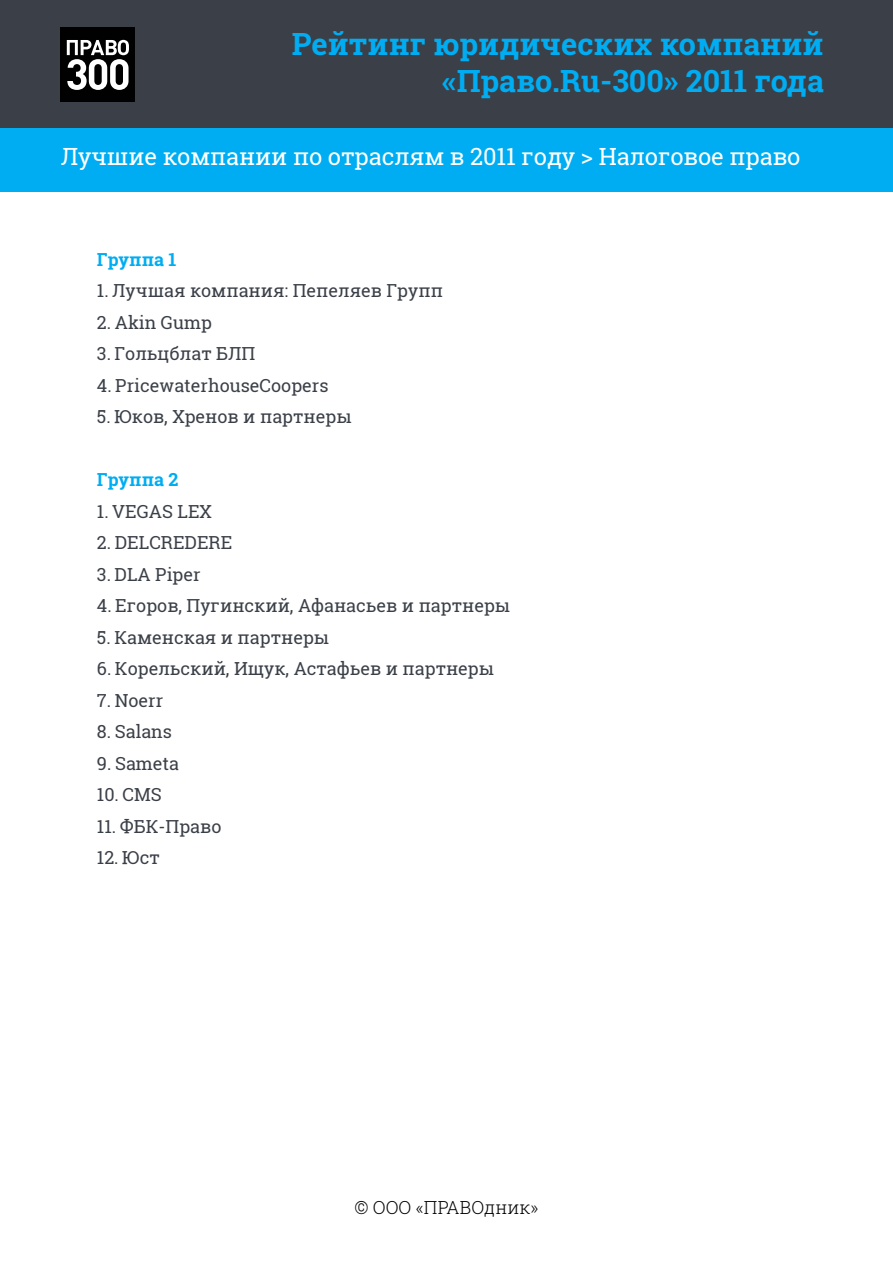
<style>
.page{position:relative;width:893px;height:1263px;background:#fff}
.page>*{position:absolute;margin:0;border:0;box-sizing:border-box;transform-origin:0 0}
.t1{font:700 30.6px/36.8px "Roboto Slab";color:#00adf2;text-align:right}
.t2{font:23.7px "Roboto Slab";letter-spacing:-.005em;color:#fff}
.t3{font:18px "Roboto Slab";color:#3b4048}
.t4{font:300 18px "Roboto Slab";color:#000}
.t5{font:700 18px "Roboto Slab";color:#00adf2}
</style>
<div class="page">
<div style="left:0;top:128px;width:893px;height:63px;background:#00adf2"></div>
<div style="left:0;top:0;width:893px;height:128px;background:#3b4048"></div>
<div style="left:61px;top:28px;width:74px;height:74px;background:#010101"></div>
<svg style="left:67px;top:40px;width:62px;height:50px"></svg>
<h1 class="t1" style="left:292px;top:26px;width:533px">Рейтинг юридических компаний «Право.Ru-300» 2011 года</h1>
<h2 class="t2" style="left:61px;top:140px;width:741px">Лучшие компании по отраслям в 2011 году &gt; Налоговое право</h2>
<p class="t5" style="left:97px;top:247px;width:81px">Группа 1</p>
<p class="t3" style="left:97px;top:278px;width:347px">1. Лучшая компания: Пепеляев Групп</p>
<p class="t3" style="left:97px;top:310px;width:117px">2. Akin Gump</p>
<p class="t3" style="left:97px;top:341px;width:160px">3. Гольцблат БЛП</p>
<p class="t3" style="left:97px;top:373px;width:233px">4. PricewaterhouseCoopers</p>
<p class="t3" style="left:97px;top:404px;width:256px">5. Юков, Хренов и партнеры</p>
<p class="t5" style="left:97px;top:467px;width:83px">Группа 2</p>
<p class="t3" style="left:97px;top:499px;width:116px">1. VEGAS LEX</p>
<p class="t3" style="left:97px;top:530px;width:137px">2. DELCREDERE</p>
<p class="t3" style="left:97px;top:562px;width:105px">3. DLA Piper</p>
<p class="t3" style="left:97px;top:593px;width:415px">4. Егоров, Пугинский, Афанасьев и партнеры</p>
<p class="t3" style="left:97px;top:625px;width:234px">5. Каменская и партнеры</p>
<p class="t3" style="left:97px;top:656px;width:399px">6. Корельский, Ищук, Астафьев и партнеры</p>
<p class="t3" style="left:97px;top:688px;width:68px">7. Noerr</p>
<p class="t3" style="left:97px;top:719px;width:77px">8. Salans</p>
<p class="t3" style="left:97px;top:751px;width:84px">9. Sameta</p>
<p class="t3" style="left:97px;top:782px;width:66px">10. CMS</p>
<p class="t3" style="left:97px;top:814px;width:126px">11. ФБК-Право</p>
<p class="t3" style="left:97px;top:845px;width:64px">12. Юст</p>
<p class="t4" style="left:354px;top:1195px;width:186px">© ООО «ПРАВОдник»</p>
</div>
